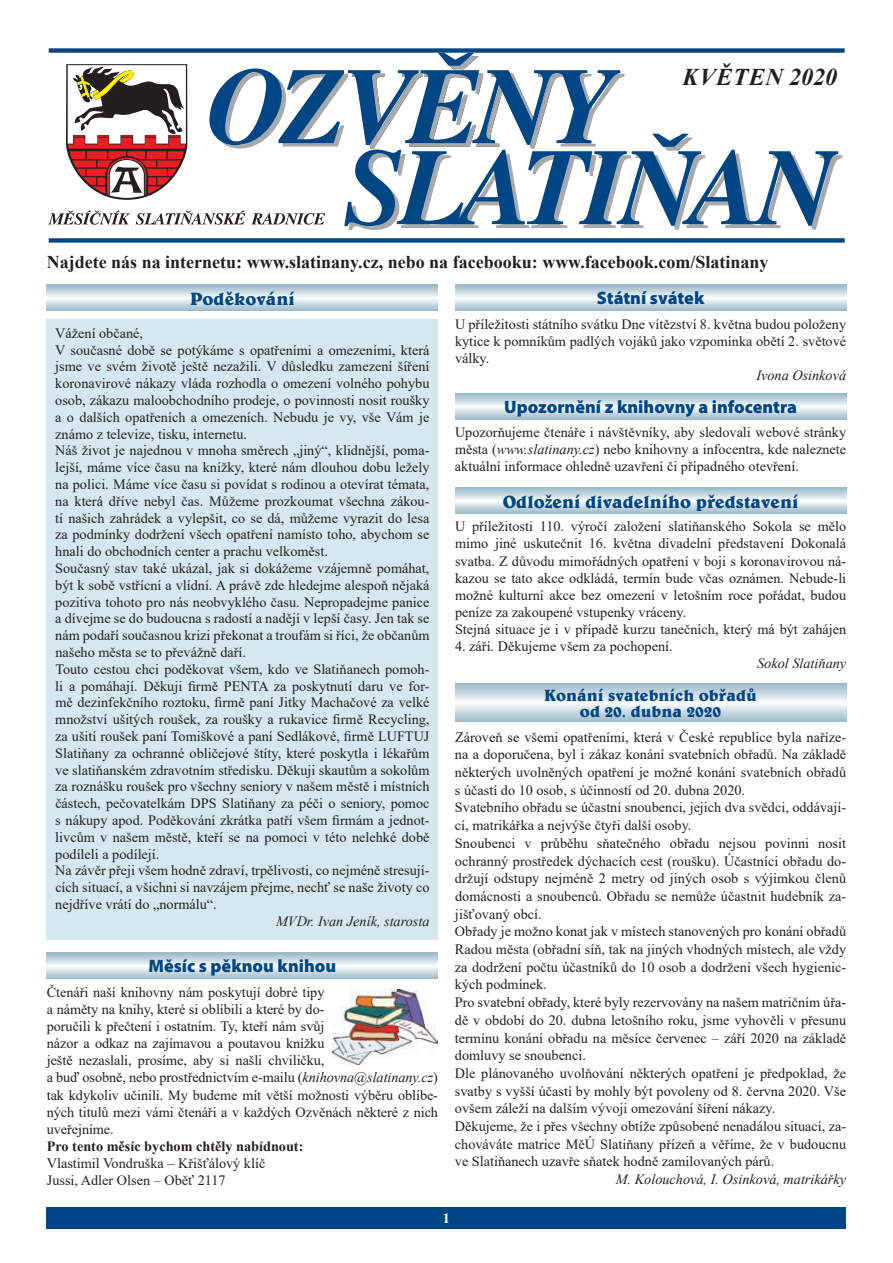
<style>
.page{position:relative;width:893px;height:1263px;background:#fff}
.page>*{position:absolute;margin:0;border:0;box-sizing:border-box;transform-origin:0 0}
.t1{font:italic 700 24px "Times New Roman";letter-spacing:.035em;color:#231f20}
.t2{font:700 18px "Times New Roman";color:#231f20}
.t3{font:900 18px "Myriad Pro";color:#004684}
.t4{font:700 18px "Belwe AT";color:#004684}
.t5{font:700 16.5px/16.5px "Belwe AT";color:#004684;text-align:center}
.t6{font:14.25px/16.8px "Times New Roman";color:#231f20}
.t7{font:italic 14.25px "Times New Roman";color:#231f20}
.t8{font:700 14.25px "Times New Roman";color:#231f20}
.t9{font:700 14.25px "Times New Roman";color:#fff}
.s1{font-style:italic}
</style>
<div class="page">
<div style="left:47px;top:1208px;width:799px;height:21px;background:#004684"></div>
<div style="left:49px;top:48px;width:796px;height:5px;background:#004684"></div>
<div style="left:49px;top:238px;width:796px;height:5px;background:#004684"></div>
<svg style="left:48px;top:53px;width:794px;height:177px"></svg>
<svg style="left:47px;top:285px;width:391px;height:25px"></svg>
<svg style="left:455px;top:285px;width:391px;height:25px"></svg>
<svg style="left:455px;top:488px;width:391px;height:25px"></svg>
<div style="left:47px;top:319px;width:391px;height:620px;background:#d5e8f1"></div>
<svg style="left:47px;top:953px;width:391px;height:25px"></svg>
<img style="left:333px;top:989px;width:105px;height:76px">
<svg style="left:455px;top:394px;width:391px;height:25px"></svg>
<svg style="left:455px;top:683px;width:391px;height:39px;background:#c9d9e1"></svg>
<h1 class="t1" style="left:683px;top:60px;width:156px">KVĚTEN 2020</h1>
<p class="t2" style="left:47px;top:249px;width:723px">Najdete nás na internetu: www.slatinany.cz, nebo na facebooku: www.facebook.com/Slatinany</p>
<p class="t4" style="left:190px;top:287px;width:106px">Poděkování</p>
<p class="t3" style="left:597px;top:286px;width:109px">Státní svátek</p>
<p class="t6" style="left:455px;top:315px;width:393px;text-align:justify">U příležitosti státního svátku Dne vítězství 8. května budou položeny kytice k pomníkům padlých vojáků jako vzpomínka obětí 2. světové války.</p>
<p class="t7" style="left:756px;top:366px;width:91px">Ivona Osinková</p>
<p class="t6" style="left:55px;top:324px;width:376px">Vážení občané,<br>V současné době se potýkáme s opatřeními a omezeními, která jsme ve svém životě ještě nezažili. V důsledku zamezení šíření koronavirové nákazy vláda rozhodla o omezení volného pohybu osob, zákazu maloobchodního prodeje, o povinnosti nosit roušky a o dalších opatřeních a omezeních. Nebudu je vy, vše Vám je známo z televize, tisku, internetu.<br>Náš život je najednou v mnoha směrech „jiný“, klidnější, poma&shy;lejší, máme více času na knížky, které nám dlouhou dobu ležely na polici. Máme více času si povídat s rodinou a otevírat témata, na která dříve nebyl čas. Můžeme prozkoumat všechna zákou&shy;tí našich zahrádek a vylepšit, co se dá, můžeme vyrazit do lesa za podmínky dodržení všech opatření namísto toho, abychom se hnali do obchodních center a prachu velkoměst.<br>Současný stav také ukázal, jak si dokážeme vzájemně pomáhat, být k sobě vstřícní a vlídní. A právě zde hledejme alespoň nějaká pozitiva tohoto pro nás neobvyklého času. Nepropadejme panice a dívejme se do budoucna s radostí a nadějí v lepší časy. Jen tak se nám podaří současnou krizi překonat a troufám si říci, že občanům našeho města se to převážně daří.<br>Touto cestou chci poděkovat všem, kdo ve Slatiňanech pomoh&shy;li a pomáhají. Děkuji firmě PENTA za poskytnutí daru ve for&shy;mě dezinfekčního roztoku, firmě paní Jitky Machačové za velké množství ušitých roušek, za roušky a rukavice firmě Recycling, za ušití roušek paní Tomiškové a paní Sedlákové, firmě LUFTUJ Slatiňany za ochranné obličejové štíty, které poskytla i lékařům ve slatiňanském zdravotním středisku. Děkuji skautům a sokolům za roznášku roušek pro všechny seniory v našem městě i místních částech, pečovatelkám DPS Slatiňany za péči o seniory, pomoc s nákupy apod. Poděkování zkrátka patří všem firmám a jednot&shy;livcům v našem městě, kteří se na pomoci v této nelehké době podíleli a podílejí.<br>Na závěr přeji všem hodně zdraví, trpělivosti, co nejméně stresují&shy;cích situací, a všichni si navzájem přejme, nechť se naše životy co nejdříve vrátí do „normálu“.</p>
<p class="t7" style="left:276px;top:911px;width:155px">MVDr. Ivan Jeník, starosta</p>
<p class="t3" style="left:504px;top:395px;width:294px">Upozornění z knihovny a infocentra</p>
<p class="t6" style="left:455px;top:423px;width:393px;text-align:justify">Upozorňujeme čtenáře i návštěvníky, aby sledovali webové stránky města (<span class="s1">www.slatinany.cz</span>) nebo knihovny a infocentra, kde naleznete aktuální informace ohledně uzavření či případného otevření.</p>
<p class="t4" style="left:503px;top:490px;width:297px">Odložení divadelního představení</p>
<p class="t6" style="left:455px;top:518px;width:393px">U příležitosti 110. výročí založení slatiňanského Sokola se mělo mimo jiné uskutečnit 16. května divadelní představení Dokonalá svatba. Z důvodu mimořádných opatření v boji s koronavirovou ná&shy;kazou se tato akce odkládá, termín bude včas oznámen. Nebude-li možné kulturní akce bez omezení v letošním roce pořádat, budou peníze za zakoupené vstupenky vráceny.<br>Stejná situace je i v případě kurzu tanečních, který má být zahájen</p>
<p class="t6" style="left:455px;top:637px;width:219px">4. září. Děkujeme všem za pochopení.</p>
<p class="t7" style="left:757px;top:654px;width:91px">Sokol Slatiňany</p>
<p class="t5" style="left:544px;top:686px;width:214px">Konání svatebních obřadů od 20. dubna 2020</p>
<p class="t6" style="left:455px;top:727px;width:393px;line-height:17.7px">Zároveň se všemi opatřeními, která v České republice byla naříze&shy;na a doporučena, byl i zákaz konání svatebních obřadů. Na základě některých uvolněných opatření je možné konání svatebních obřadů s účastí do 10 osob, s účinností od 20. dubna 2020.<br>Svatebního obřadu se účastní snoubenci, jejich dva svědci, oddávají&shy;cí, matrikářka a nejvýše čtyři další osoby.<br>Snoubenci v průběhu sňatečného obřadu nejsou povinni nosit ochranný prostředek dýchacích cest (roušku). Účastníci obřadu do&shy;držují odstupy nejméně 2 metry od jiných osob s výjimkou členů domácnosti a snoubenců. Obřadu se nemůže účastnit hudebník za&shy;jišťovaný obcí.<br>Obřady je možno konat jak v místech stanovených pro konání obřadů Radou města (obřadní síň, tak na jiných vhodných místech, ale vždy za dodržení počtu účastníků do 10 osob a dodržení všech hygienic&shy;kých podmínek.<br>Pro svatební obřady, které byly rezervovány na našem matričním úřa&shy;dě v období do 20. dubna letošního roku, jsme vyhověli v přesunu termínu konání obřadu na měsíce červenec – září 2020 na základě domluvy se snoubenci.<br>Dle plánovaného uvolňování některých opatření je předpoklad, že svatby s vyšší účastí by mohly být povoleny od 8. června 2020. Vše ovšem záleží na dalším vývoji omezování šíření nákazy.<br>Děkujeme, že i přes všechny obtíže způsobené nenadálou situací, za&shy;chováváte matrice MěÚ Slatiňany přízeň a věříme, že v budoucnu ve Slatiňanech uzavře sňatek hodně zamilovaných párů.</p>
<p class="t7" style="left:616px;top:1169px;width:232px">M. Kolouchová, I. Osinková, matrikářky</p>
<p class="t3" style="left:149px;top:954px;width:189px">Měsíc s pěknou knihou</p>
<p class="t6" style="left:47px;top:983px;width:393px">Čtenáři naší knihovny nám poskytují dobré tipy<br>a náměty na knihy, které si oblíbili a které by do-<br>poručili k přečtení i ostatním. Ty, kteří nám svůj<br>názor a odkaz na zajímavou a poutavou knížku<br>ještě nezaslali, prosíme, aby si našli chviličku,<br>a buď osobně, nebo prostřednictvím e-mailu (<span class="s1">knihovna@slatinany.cz</span>) tak kdykoliv učinili. My budeme mít větší možnosti výběru oblíbe&shy;ných titulů mezi vámi čtenáři a v každých Ozvěnách některé z nich uveřejníme.</p>
<p class="t8" style="left:47px;top:1136px;width:258px">Pro tento měsíc bychom chtěly nabídnout:</p>
<p class="t6" style="left:47px;top:1154px;width:220px">Vlastimil Vondruška – Křišťálový klíč<br>Jussi, Adler Olsen – Oběť 2117</p>
<p class="t9" style="left:443px;top:1208px;width:9px">1</p>
</div>
